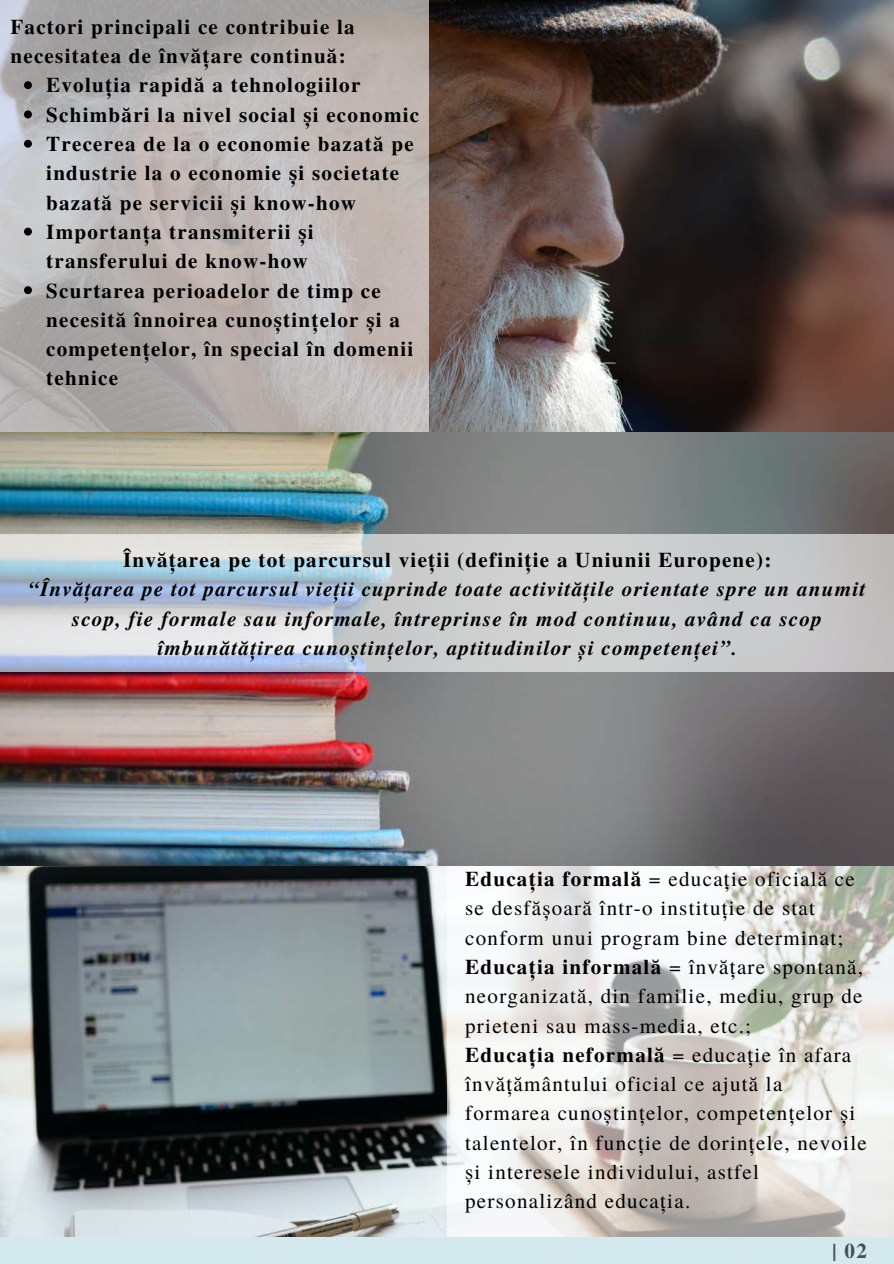
<style>
.page{position:relative;width:894px;height:1264px;background:#fff}
.page>*{position:absolute;margin:0;border:0;box-sizing:border-box;transform-origin:0 0}
.t1{font:700 21px/29.2px "Te X Gyre Termes";letter-spacing:.06em;color:#000}
.t2{font:21px/29.2px "Te X Gyre Termes";letter-spacing:.06em;color:#000}
.t3{font:italic 700 21px/29.2px "Te X Gyre Termes";letter-spacing:.06em;color:#000;text-align:center}
.t4{font:700 21px "Te X Gyre Termes";color:#495052}
.s1{font-weight:700}
</style>
<div class="page">
<img style="left:0;top:0;width:893px;height:1237px">
<svg style="left:447px;top:865px;width:446px;height:372px"></svg>
<div style="left:0;top:1237px;width:893px;height:26px;background:#d3e9ee"></div>
<svg style="left:0;top:0;width:428px;height:440px;background:#b7b2b0"></svg>
<svg style="left:24px;top:81px;width:8px;height:8px"></svg>
<svg style="left:24px;top:110px;width:8px;height:8px"></svg>
<svg style="left:24px;top:140px;width:8px;height:8px"></svg>
<svg style="left:24px;top:228px;width:8px;height:7px"></svg>
<svg style="left:24px;top:286px;width:8px;height:8px"></svg>
<svg style="left:0;top:535px;width:893px;height:136px;background:#c8cdd3"></svg>
<p class="t1" style="left:10px;top:11px;width:345px">Factori principali ce contribuie la necesitatea de învățare continuă:</p>
<p class="t1" style="left:46px;top:70px;width:374px">Evoluția rapidă a tehnologiilor<br>Schimbări la nivel social și economic<br>Trecerea de la o economie bazată pe industrie la o economie și societate bazată pe servicii și know-how<br>Importanța transmiterii și transferului de know-how<br>Scurtarea perioadelor de timp ce necesită înnoirea cunoștințelor și a competențelor, în special în domenii tehnice</p>
<p class="t1" style="left:123px;top:544px;width:649px">Învățarea pe tot parcursul vieții (definiție a Uniunii Europene):</p>
<p class="t3" style="left:29px;top:573px;width:838px">“Învățarea pe tot parcursul vieții cuprinde toate activitățile orientate spre un anumit scop, fie formale sau informale, întreprinse în mod continuu, având ca scop îmbunătățirea cunoștințelor, aptitudinilor și competenței”.</p>
<p class="t2" style="left:465px;top:863px;width:403px"><span class="s1">Educația formală</span> = educație oficială ce se desfășoară într-o instituție de stat conform unui program bine determinat; <span class="s1">Educația informală</span> = învățare spontană, neorganizată, din familie, mediu, grup de prieteni sau mass-media, etc.;<br><span class="s1">Educația neformală</span> = educație în afara învățământului oficial ce ajută la formarea cunoștințelor, competențelor și talentelor, în funcție de dorințele, nevoile și interesele individului, astfel personalizând educația.</p>
<p class="t4" style="left:832px;top:1234px;width:36px">| 02</p>
</div>
